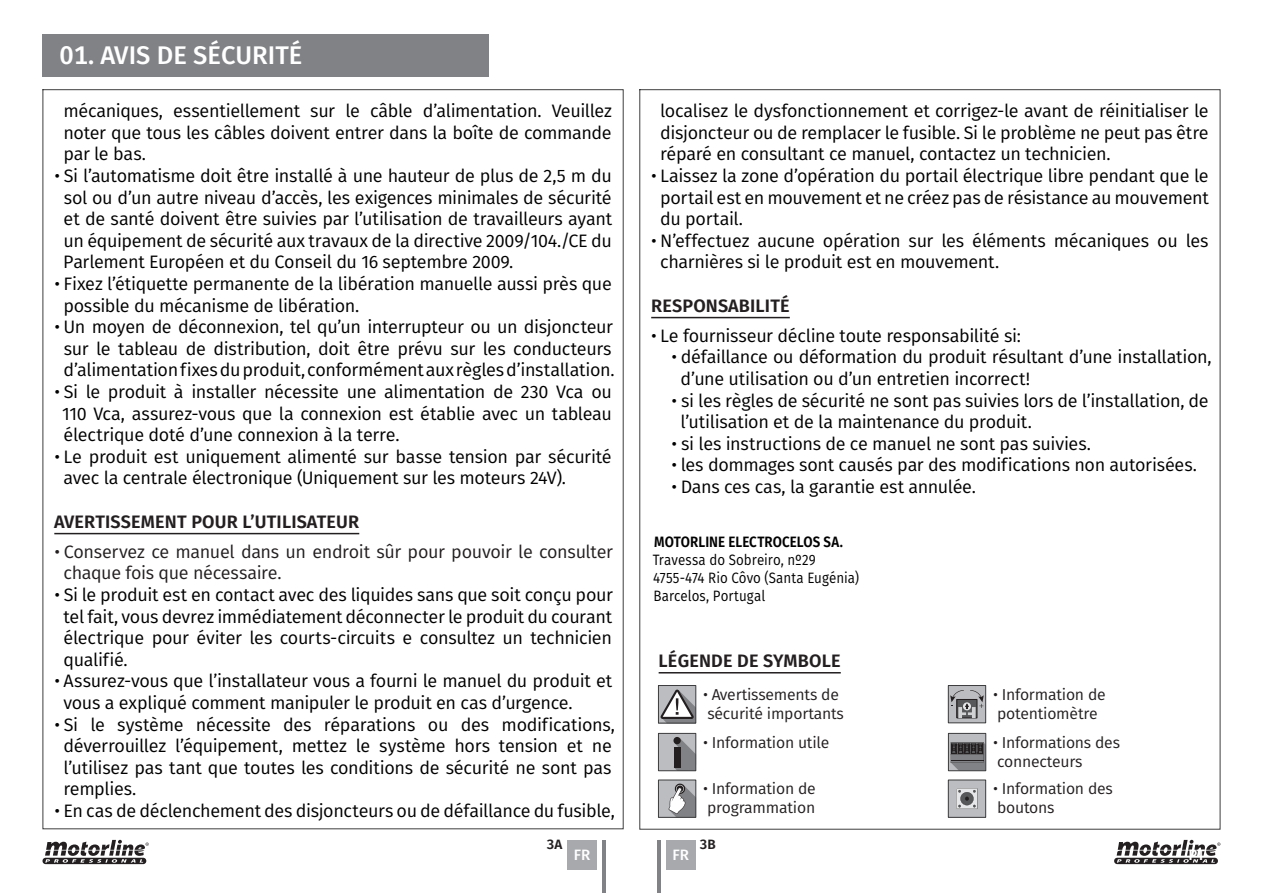
<style>
.page{position:relative;width:1263px;height:893px;background:#fff}
.page>*{position:absolute;margin:0;border:0;box-sizing:border-box;transform-origin:0 0}
.legenda{font:500 25.5px "Fira Sans";color:#fff}
.t1{font:18px/21.6px "Fira Sans";letter-spacing:-.02em;color:#000}
.t2{font:18px/21.6px "Fira Sans";letter-spacing:-.02em;color:#231f20}
._0_AVISOS_TITULO{font:600 18px "Fira Sans";letter-spacing:.01em;color:#231f20}
.t3{font:15.75px/18.9px "Fira Sans";letter-spacing:-.015em;color:#231f20}
._1_1_AVISOS-TEXTO-su{font:15px "Fira Sans";letter-spacing:.005em;color:#000;scale:.89 1}
._1_1_AVISOS-TEXTO-su-2{font:600 15px "Fira Sans";color:#000;scale:.89 1}
.t4{font:500 15px "Fira Sans";color:#fff}
.t5{font:600 13.5px "Fira Sans";color:#231f20}
</style>
<div class="page">
<div style="left:43px;top:34px;width:446px;height:43px;background:#808285"></div>
<div style="left:666px;top:840px;width:30px;height:29px;background:#a8a9ad"></div>
<div style="left:567px;top:840px;width:30px;height:29px;background:#a8a9ad"></div>
<hr style="left:603px;top:840px;width:3px;height:53px;background:#808285">
<hr style="left:657px;top:840px;width:3px;height:53px;background:#808285">
<svg style="left:1114px;top:840px;width:106px;height:24px"></svg>
<svg style="left:43px;top:840px;width:106px;height:24px"></svg>
<hr style="left:54px;top:533px;width:305px;height:1px;background:#231f20">
<hr style="left:651px;top:317px;width:139px;height:1px;background:#231f20">
<hr style="left:659px;top:672px;width:182px;height:1px;background:#231f20">
<div style="left:948px;top:733px;width:38px;height:38px;background:#bcbdc0"></div>
<div style="left:948px;top:733px;width:38px;height:38px;border:1px solid #3e3e3f"></div>
<svg style="left:950px;top:742px;width:36px;height:29px"></svg>
<div style="left:658px;top:780px;width:38px;height:38px;background:#bcbdc0"></div>
<div style="left:658px;top:780px;width:38px;height:38px;border:1px solid #3e3e3f"></div>
<svg style="left:668px;top:783px;width:28px;height:35px"></svg>
<div style="left:658px;top:685px;width:38px;height:38px;background:#bcbdc0"></div>
<svg style="left:660px;top:690px;width:34px;height:31px"></svg>
<div style="left:658px;top:685px;width:38px;height:38px;border:1px solid #3e3e3f"></div>
<div style="left:658px;top:733px;width:38px;height:38px;background:#bcbdc0"></div>
<svg style="left:674px;top:738px;width:20px;height:31px"></svg>
<div style="left:674px;top:747px;width:6px;height:20px;background:#231f20"></div>
<div style="left:673px;top:737px;width:8px;height:7px;background:#231f20;border-radius:50%"></div>
<div style="left:658px;top:733px;width:38px;height:38px;border:1px solid #3e3e3f"></div>
<div style="left:948px;top:780px;width:38px;height:37px;background:#bcbdc0"></div>
<svg style="left:957px;top:788px;width:20px;height:21px"></svg>
<div style="left:948px;top:780px;width:38px;height:38px;border:1px solid #3e3e3f"></div>
<div style="left:948px;top:685px;width:38px;height:38px;background:#bcbdc0"></div>
<div style="left:948px;top:685px;width:38px;height:38px;border:1px solid #3e3e3f"></div>
<svg style="left:950px;top:690px;width:34px;height:28px"></svg>
<p class="legenda" style="left:60px;top:35px;width:244px">01. AVIS DE SÉCURITÉ</p>
<p class="t1" style="left:63px;top:100px;width:550px;text-align:justify">mécaniques, essentiellement sur le câble d’alimentation. Veuillez noter que tous les câbles doivent entrer dans la boîte de commande par le bas.</p>
<p class="t1" style="left:63px;top:164px;width:550px;text-align:justify;text-indent:-9px">• Si l’automatisme doit être installé à une hauteur de plus de 2,5 m du sol ou d’un autre niveau d’accès, les exigences minimales de sécurité et de santé doivent être suivies par l’utilisation de travailleurs ayant un équipement de sécurité aux travaux de la directive 2009/104./CE du Parlement Européen et du Conseil du 16 septembre 2009.</p>
<p class="t1" style="left:63px;top:272px;width:550px;text-indent:-9px">• Fixez l’étiquette permanente de la libération manuelle aussi près que possible du mécanisme de libération.</p>
<p class="t1" style="left:54px;top:316px;width:562px;text-align:center">• Un moyen de déconnexion, tel qu’un interrupteur ou un disjoncteur sur le tableau de distribution, doit être prévu sur les conducteurs d’alimentation fixes du produit, conformément aux règles d’installation.</p>
<p class="t1" style="left:62px;top:380px;width:551px;text-align:justify;text-indent:-8px">• Si le produit à installer nécessite une alimentation de 230 Vca ou 110 Vca, assurez-vous que la connexion est établie avec un tableau électrique doté d’une connexion à la terre.</p>
<p class="t1" style="left:63px;top:445px;width:550px;text-indent:-9px">• Le produit est uniquement alimenté sur basse tension par sécurité avec la centrale électronique (Uniquement sur les moteurs 24V).</p>
<p class="_0_AVISOS_TITULO" style="left:54px;top:507px;width:306px">AVERTISSEMENT POUR L’UTILISATEUR</p>
<p class="t2" style="left:63px;top:540px;width:551px;text-indent:-9px">• Conservez ce manuel dans un endroit sûr pour pouvoir le consulter chaque fois que nécessaire.</p>
<p class="t1" style="left:63px;top:583px;width:551px;text-align:justify;text-indent:-9px">• Si le produit est en contact avec des liquides sans que soit conçu pour tel fait, vous devrez immédiatement déconnecter le produit du courant électrique pour éviter les courts-circuits e consultez un technicien qualifié.</p>
<p class="t1" style="left:63px;top:670px;width:550px;text-indent:-9px">• Assurez-vous que l’installateur vous a fourni le manuel du produit et vous a expliqué comment manipuler le produit en cas d’urgence.</p>
<p class="t1" style="left:63px;top:713px;width:553px;text-indent:-9px">• Si le système nécessite des réparations ou des modifications, déverrouillez l’équipement, mettez le système hors tension et ne l’utilisez pas tant que toutes les conditions de sécurité ne sont pas remplies.</p>
<p class="t1" style="left:54px;top:799px;width:562px">• En cas de déclenchement des disjoncteurs ou de défaillance du fusible,</p>
<p class="t1" style="left:660px;top:100px;width:550px;text-align:justify">localisez le dysfonctionnement et corrigez-le avant de réinitialiser le disjoncteur ou de remplacer le fusible. Si le problème ne peut pas être réparé en consultant ce manuel, contactez un technicien.</p>
<p class="t1" style="left:660px;top:164px;width:550px;text-align:justify;text-indent:-9px">• Laissez la zone d’opération du portail électrique libre pendant que le portail est en mouvement et ne créez pas de résistance au mouvement du portail.</p>
<p class="t1" style="left:660px;top:229px;width:550px;text-indent:-9px">• N’effectuez aucune opération sur les éléments mécaniques ou les charnières si le produit est en mouvement.</p>
<p class="_0_AVISOS_TITULO" style="left:651px;top:291px;width:140px">RESPONSABILITÉ</p>
<p class="t1" style="left:651px;top:324px;width:371px">• Le fournisseur décline toute responsabilité si:</p>
<p class="t1" style="left:681px;top:346px;width:533px;text-indent:-9px">• défaillance ou déformation du produit résultant d’une installation, d’une utilisation ou d’un entretien incorrect!</p>
<p class="t1" style="left:680px;top:389px;width:530px;text-indent:-9px">• si les règles de sécurité ne sont pas suivies lors de l’installation, de l’utilisation et de la maintenance du produit.</p>
<p class="t1" style="left:671px;top:432px;width:421px">• si les instructions de ce manuel ne sont pas suivies.</p>
<p class="t1" style="left:671px;top:454px;width:527px">• les dommages sont causés par des modifications non autorisées.</p>
<p class="t1" style="left:671px;top:475px;width:306px">• Dans ces cas, la garantie est annulée.</p>
<p class="_1_1_AVISOS-TEXTO-su-2" style="left:654px;top:529px;width:214px">MOTORLINE ELECTROCELOS SA.</p>
<p class="_1_1_AVISOS-TEXTO-su" style="left:653px;top:548px;width:185px">Travessa do Sobreiro, nº29</p>
<p class="_1_1_AVISOS-TEXTO-su" style="left:653px;top:566px;width:233px">4755-474 Rio Côvo (Santa Eugénia)</p>
<p class="_1_1_AVISOS-TEXTO-su" style="left:654px;top:584px;width:127px">Barcelos, Portugal</p>
<p class="_0_AVISOS_TITULO" style="left:659px;top:646px;width:184px">LÉGENDE DE SYMBOLE</p>
<p class="t3" style="left:703px;top:684px;width:142px">• Avertissements de sécurité importants</p>
<p class="t3" style="left:703px;top:732px;width:128px">• Information utile</p>
<p class="t3" style="left:703px;top:779px;width:114px">• Information de programmation</p>
<p class="t3" style="left:993px;top:684px;width:114px">• Information de potentiomètre</p>
<p class="t3" style="left:993px;top:732px;width:129px">• Informations des connecteurs</p>
<p class="t3" style="left:993px;top:779px;width:121px">• Information des boutons</p>
<p class="t5" style="left:547px;top:833px;width:17px">3A</p>
<p class="t5" style="left:700px;top:833px;width:17px">3B</p>
<p class="t4" style="left:574px;top:842px;width:18px">FR</p>
<p class="t4" style="left:672px;top:842px;width:18px">FR</p>
<p class="t4" style="left:1188px;top:842px;width:18px">PT</p>
</div>
